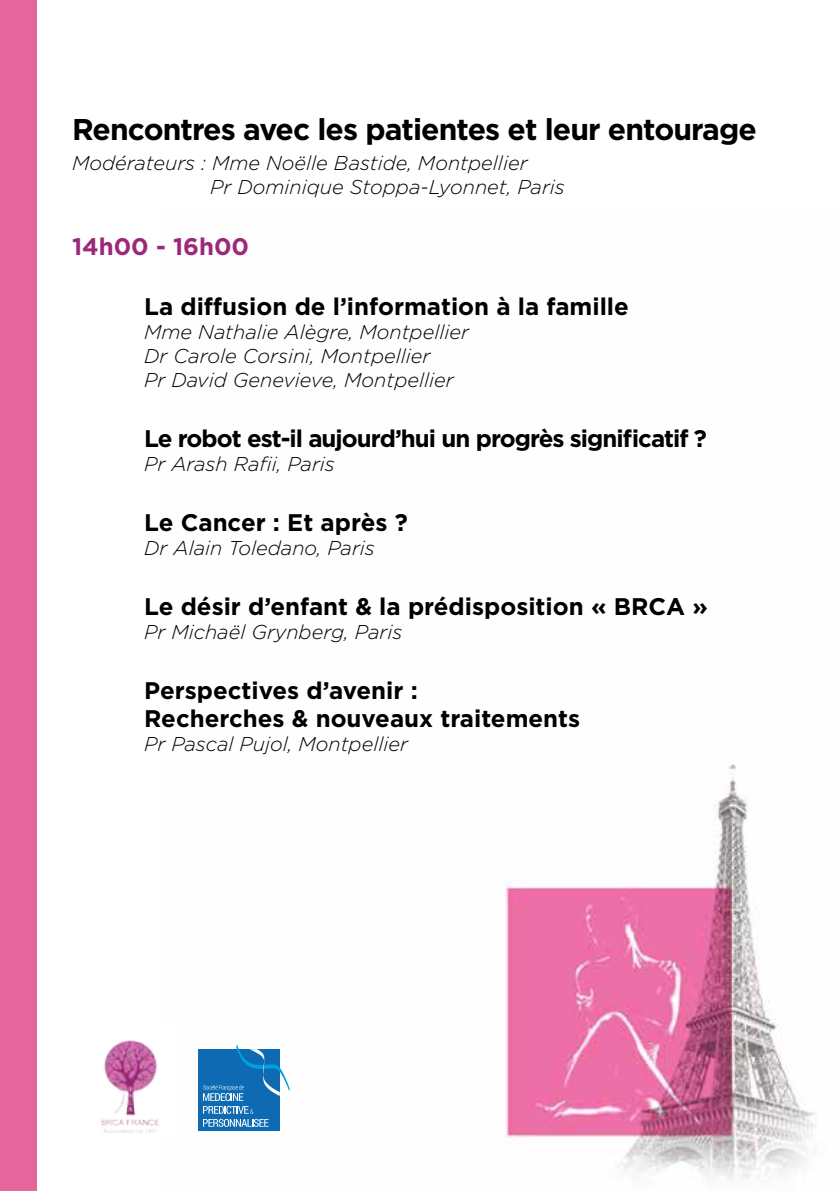
<style>
.page{position:relative;width:840px;height:1191px;background:#fff}
.page>*{position:absolute;margin:0;border:0;box-sizing:border-box;transform-origin:0 0}
.t1{font:700 30px "Gotham";letter-spacing:-.03em;color:#000}
.t2{font:700 24px/28px "Gotham";color:#000}
.t3{font:700 24px "Gotham";letter-spacing:-.04em;color:#000}
.t4{font:700 24px "Gotham";color:#9c287a}
.t5{font:italic 300 20px/24px "Gotham";color:#000}
</style>
<div class="page">
<img style="left:198px;top:764px;width:619px;height:416px">
<div style="left:0;top:0;width:37px;height:1191px;background:#e5669c"></div>
<img style="left:101px;top:1040px;width:58px;height:93px">
<div style="left:198px;top:1049px;width:81px;height:81px;background:#0e6bb3"></div>
<svg style="left:203px;top:1044px;width:87px;height:82px"></svg>
<h1 class="t1" style="left:72px;top:110px;width:685px">Rencontres avec les patientes et leur entourage</h1>
<p class="t5" style="left:210px;top:151px;width:356px;text-indent:-138px">Modérateurs : Mme Noëlle Bastide, Montpellier<br>Pr Dominique Stoppa-Lyonnet, Paris</p>
<p class="t4" style="left:72px;top:230px;width:178px">14h00 - 16h00</p>
<p class="t2" style="left:144px;top:292px;width:486px">La diffusion de l’information à la famille</p>
<p class="t5" style="left:144px;top:319px;width:326px">Mme Nathalie Alègre, Montpellier<br>Dr Carole Corsini, Montpellier<br>Pr David Genevieve, Montpellier</p>
<p class="t3" style="left:144px;top:422px;width:564px">Le robot est-il aujourd’hui un progrès significatif ?</p>
<p class="t5" style="left:144px;top:451px;width:192px">Pr Arash Rafii, Paris</p>
<p class="t2" style="left:144px;top:508px;width:265px">Le Cancer : Et après ?</p>
<p class="t5" style="left:144px;top:535px;width:232px">Dr Alain Toledano, Paris</p>
<p class="t2" style="left:144px;top:592px;width:565px">Le désir d’enfant &amp; la prédisposition « BRCA »</p>
<p class="t5" style="left:144px;top:619px;width:259px">Pr Michaël Grynberg, Paris</p>
<p class="t2" style="left:144px;top:676px;width:437px">Perspectives d’avenir :<br>Recherches &amp; nouveaux traitements</p>
<p class="t5" style="left:144px;top:731px;width:265px">Pr Pascal Pujol, Montpellier</p>
</div>
